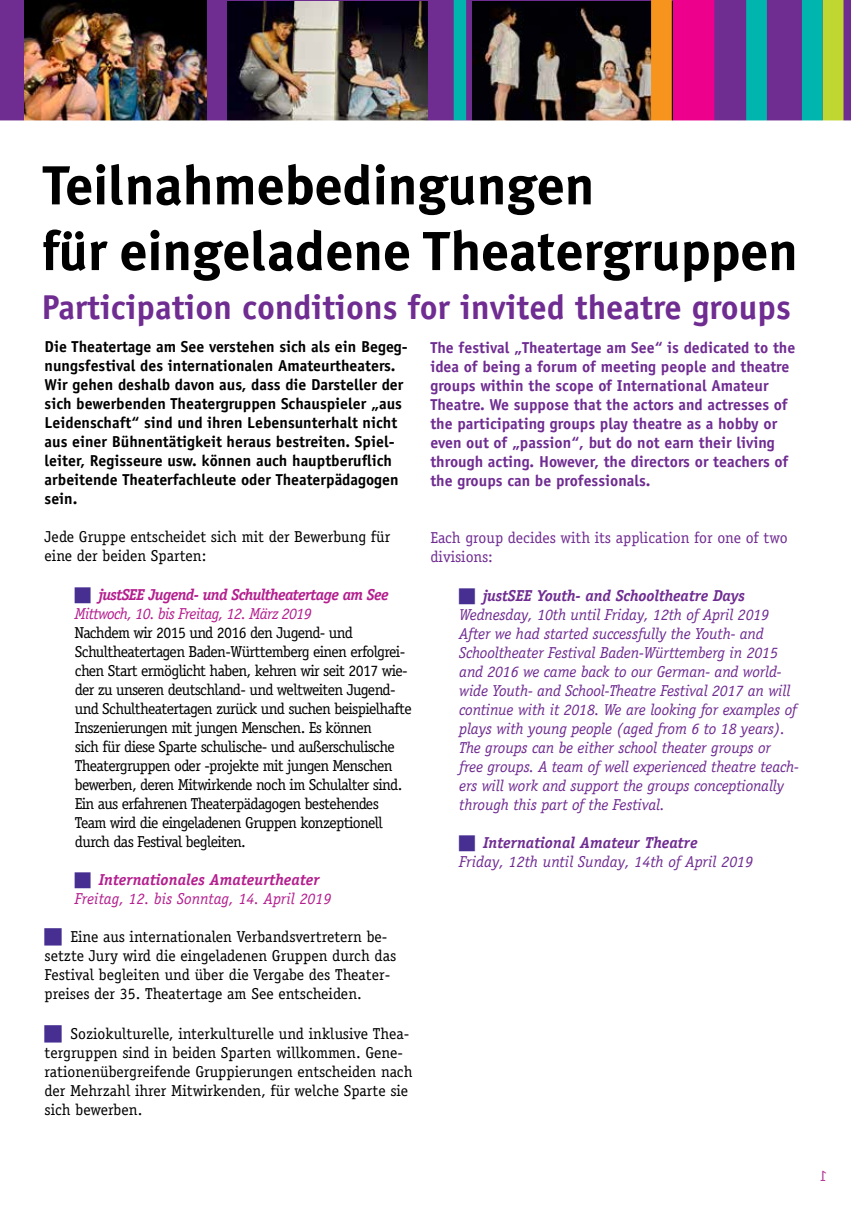
<style>
.page{position:relative;width:851px;height:1225px;background:#fff}
.page>*{position:absolute;margin:0;border:0;box-sizing:border-box;transform-origin:0 0}
.t1{font:700 54.75px/65.7px "Meta Plus";color:#000}
.t2{font:700 34.5px "Officina Sans";color:#6f2c91}
.t3{font:15.9px/19px "Officina Serif";letter-spacing:-.04em;color:#000}
.t4{font:italic 15.9px/19px "Officina Serif";letter-spacing:-.01em;color:#6f2c91}
.t5{font:15.9px/19px "Officina Serif";color:#000}
.t6{font:700 15.9px/19px "Officina Sans";color:#000}
.t7{font:700 15.9px/19px "Officina Sans";color:#6f2c91}
.t8{font:italic 700 15.9px "Officina Serif";letter-spacing:-.01em;color:#6f2c91}
.t9{font:15.9px/19px "Officina Serif";color:#6f2c91}
.t10{font:italic 700 15.9px "Officina Serif";letter-spacing:-.04em;color:#b41e8e}
.t11{font:italic 15.9px "Officina Serif";letter-spacing:-.03em;color:#b41e8e}
.t12{font:italic 15.9px "Officina Serif";color:#b41e8e}
.t13{font:italic 700 15.9px "Officina Serif";color:#b41e8e}
</style>
<div class="page">
<div style="left:0;top:0;width:850px;height:122px;background:#6f2c91"></div>
<img style="left:25px;top:1px;width:181px;height:119px">
<img style="left:228px;top:1px;width:199px;height:119px">
<img style="left:472px;top:1px;width:200px;height:119px">
<div style="left:672px;top:0;width:42px;height:125px;background:#ec008c"></div>
<div style="left:746px;top:0;width:20px;height:125px;background:#00b5ad"></div>
<div style="left:453px;top:0;width:13px;height:120px;background:#00b5ad"></div>
<div style="left:801px;top:0;width:21px;height:125px;background:#00b5ad"></div>
<div style="left:822px;top:0;width:21px;height:125px;background:#bfd730"></div>
<div style="left:651px;top:0;width:20px;height:125px;background:#f7941e"></div>
<svg style="left:0;top:120px;width:850px;height:5px"></svg>
<h1 class="t1" style="left:42px;top:152px;width:757px">Teilnahmebedingungen<br>für eingeladene Theatergruppen</h1>
<h2 class="t2" style="left:42px;top:286px;width:750px">Participation conditions for invited theatre groups</h2>
<p class="t6" style="left:45px;top:337px;width:364px">Die Theatertage am See verstehen sich als ein Begeg&shy;nungsfestival des internationalen Amateurtheaters.<br>Wir gehen deshalb davon aus, dass die Darsteller der sich bewerbenden Theatergruppen Schauspieler „aus Leidenschaft“ sind und ihren Lebensunterhalt nicht aus einer Bühnentätigkeit heraus bestreiten. Spiel&shy;leiter, Regisseure usw. können auch hauptberuflich arbeitende Theaterfachleute oder Theaterpädagogen sein.</p>
<p class="t5" style="left:45px;top:527px;width:347px">Jede Gruppe entscheidet sich mit der Bewerbung für eine der beiden Sparten:</p>
<p class="t10" style="left:99px;top:584px;width:291px">justSEE Jugend- und Schultheatertage am See</p>
<p class="t11" style="left:75px;top:604px;width:238px">Mittwoch, 10. bis Freitag, 12. März 2019</p>
<p class="t3" style="left:75px;top:622px;width:338px">Nachdem wir 2015 und 2016 den Jugend- und Schultheatertagen Baden-Württemberg einen erfolgrei&shy;chen Start ermöglicht haben, kehren wir seit 2017 wie&shy;der zu unseren deutschland- und weltweiten Jugend&shy;und Schultheatertagen zurück und suchen beispielhafte Inszenierungen mit jungen Menschen. Es können<br>sich für diese Sparte schulische- und außerschulische Theatergruppen oder -projekte mit jungen Menschen bewerben, deren Mitwirkende noch im Schulalter sind.<br>Ein aus erfahrenen Theaterpädagogen bestehendes Team wird die eingeladenen Gruppen konzeptionell durch das Festival begleiten.</p>
<p class="t13" style="left:99px;top:870px;width:222px">Internationales Amateurtheater</p>
<p class="t12" style="left:75px;top:889px;width:258px">Freitag, 12. bis Sonntag, 14. April 2019</p>
<p class="t5" style="left:45px;top:927px;width:353px;text-indent:26px">Eine aus internationalen Verbandsvertretern be&shy;setzte Jury wird die eingeladenen Gruppen durch das Festival begleiten und über die Vergabe des Theater&shy;preises der 35. Theatertage am See entscheiden.</p>
<p class="t5" style="left:45px;top:1023px;width:369px;text-indent:26px">Soziokulturelle, interkulturelle und inklusive Thea&shy;tergruppen sind in beiden Sparten willkommen. Gene&shy;rationenübergreifende Gruppierungen entscheiden nach der Mehrzahl ihrer Mitwirkenden, für welche Sparte sie sich bewerben.</p>
<p class="t7" style="left:430px;top:338px;width:366px">The festival „Theatertage am See“ is dedicated to the idea of being a forum of meeting people and theatre groups within the scope of International Amateur Theatre. We suppose that the actors and actresses of the participating groups play theatre as a hobby or even out of „passion“, but do not earn their living through acting. However, the directors or teachers of the groups can be professionals.</p>
<p class="t9" style="left:430px;top:528px;width:358px">Each group decides with its application for one of two divisions:</p>
<p class="t8" style="left:483px;top:585px;width:263px">justSEE Youth- and Schooltheatre Days</p>
<p class="t4" style="left:459px;top:605px;width:341px">Wednesday, 10th until Friday, 12th of April 2019<br>After we had started successfully the Youth- and Schooltheater Festival Baden-Württemberg in 2015 and 2016 we came back to our German- and world&shy;wide Youth- and School-Theatre Festival 2017 an will continue with it 2018. We are looking for examples of plays with young people (aged from 6 to 18 years).<br>The groups can be either school theater groups or free groups. A team of well experienced theatre teach&shy;ers will work and support the groups conceptionally through this part of the Festival.</p>
<p class="t8" style="left:483px;top:833px;width:216px">International Amateur Theatre</p>
<p class="t4" style="left:459px;top:852px;width:295px">Friday, 12th until Sunday, 14th of April 2019</p>
</div>
